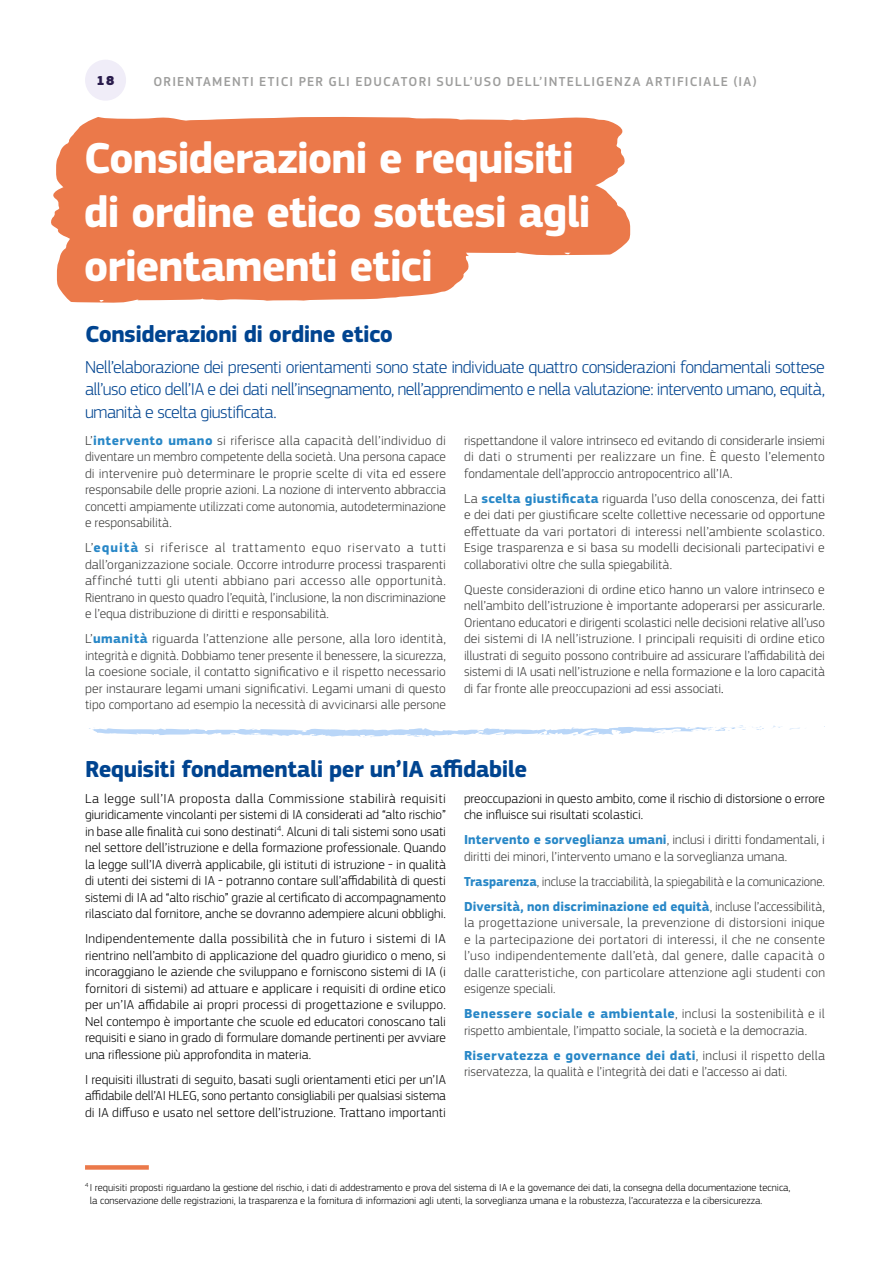
<style>
.page{position:relative;width:893px;height:1263px;background:#fff}
.page>*{position:absolute;margin:0;border:0;box-sizing:border-box;transform-origin:0 0}
.t1{font:700 45px/54px "EC Square Sans Pro";letter-spacing:-.025em;color:#fff}
.t2{font:700 24px "EC Square Sans Pro";letter-spacing:-.025em;color:#004490}
.Leading_Text{font:300 18px/22.5px "EC Square Sans Pro";letter-spacing:-.025em;color:#004490;text-align:justify}
.Body{font:300 13.5px/16.5px "EC Square Sans Pro";color:#3c3c3b;text-align:justify}
.Body-2{font:300 13.5px/16.5px "EC Square Sans Pro";color:#000;text-align:justify}
.t3{font:500 13.5px "EC Square Sans Pro";letter-spacing:.09em;color:#9d9d9c}
.Body-3{font:300 13.5px "EC Square Sans Pro";color:#3c3c3b;scale:.96 1}
.t4{font:900 13.5px "EC Square Sans Pro Extra";color:#291b4c}
.Footnote{font:300 10.5px/13.5px "EC Square Sans Pro";color:#000}
.s1{font-weight:700;color:#2887c7}
.s2{color:#000}
</style>
<div class="page">
<svg style="left:773px;top:726px;width:27px;height:4px"></svg>
<svg style="left:89px;top:725px;width:675px;height:12px"></svg>
<div style="left:56px;top:117px;width:569px;height:65px;background:#eb794a"></div>
<svg style="left:51px;top:182px;width:579px;height:121px"></svg>
<div style="left:85px;top:60px;width:41px;height:41px;background:#f0edf8;border-radius:50%"></div>
<div style="left:85px;top:1165px;width:64px;height:5px;background:#eb794a"></div>
<p class="t4" style="left:97px;top:72px;width:19px">18</p>
<p class="t3" style="left:153px;top:73px;width:605px">ORIENTAMENTI ETICI PER GLI EDUCATORI SULL’USO DELL’INTELLIGENZA ARTIFICIALE (IA)</p>
<h1 class="t1" style="left:84px;top:133px;width:509px">Considerazioni e requisiti di ordine etico sottesi agli orientamenti etici</h1>
<h2 class="t2" style="left:85px;top:320px;width:309px">Considerazioni di ordine etico</h2>
<p class="Leading_Text" style="left:85px;top:356px;width:741px">Nell’elaborazione dei presenti orientamenti sono state individuate quattro considerazioni fondamentali sottese all’uso etico dell’IA e dei dati nell’insegnamento, nell’apprendimento e nella valutazione: intervento umano, equità, umanità e scelta giustificata.</p>
<p class="Body" style="left:85px;top:432px;width:362px">L’<span class="s1">intervento umano</span> si riferisce alla capacità dell’individuo di diventare un membro competente della società. Una persona capace di intervenire può determinare le proprie scelte di vita ed essere responsabile delle proprie azioni. La nozione di intervento abbraccia concetti ampiamente utilizzati come autonomia, autodeterminazione e responsabilità.</p>
<p class="Body" style="left:85px;top:539px;width:362px">L’<span class="s1">equità</span> si riferisce al trattamento equo riservato a tutti dall’organizzazione sociale. Occorre introdurre processi trasparenti affinché tutti gli utenti abbiano pari accesso alle opportunità.<br>Rientrano in questo quadro l’equità, l’inclusione, la non discriminazione e l’equa distribuzione di diritti e responsabilità.</p>
<p class="Body" style="left:85px;top:630px;width:362px">L’<span class="s1">umanità</span> riguarda l’attenzione alle persone, alla loro identità, integrità e dignità. Dobbiamo tener presente il benessere, la sicurezza, la coesione sociale, il contatto significativo e il rispetto necessario per instaurare legami umani significativi. Legami umani di questo tipo comportano ad esempio la necessità di avvicinarsi alle persone</p>
<p class="Body" style="left:464px;top:432px;width:362px">rispettandone il valore intrinseco ed evitando di considerarle insiemi di dati o strumenti per realizzare un fine. È questo l’elemento fondamentale dell’approccio antropocentrico all’IA.</p>
<p class="Body" style="left:464px;top:490px;width:362px">La <span class="s1">scelta giustificata</span> riguarda l’uso della conoscenza, dei fatti e dei dati per giustificare scelte collettive necessarie od opportune effettuate da vari portatori di interessi nell’ambiente scolastico.<br>Esige trasparenza e si basa su modelli decisionali partecipativi e collaborativi oltre che sulla spiegabilità.</p>
<p class="Body" style="left:464px;top:581px;width:362px">Queste considerazioni di ordine etico hanno un valore intrinseco e nell’ambito dell’istruzione è importante adoperarsi per assicurarle.<br>Orientano educatori e dirigenti scolastici nelle decisioni relative all’uso dei sistemi di IA nell’istruzione. I principali requisiti di ordine etico illustrati di seguito possono contribuire ad assicurare l’affidabilità dei sistemi di IA usati nell’istruzione e nella formazione e la loro capacità di far fronte alle preoccupazioni ad essi associati<span class="s2">.</span></p>
<h2 class="t2" style="left:85px;top:755px;width:444px">Requisiti fondamentali per un’IA affidabile</h2>
<p class="Body-2" style="left:85px;top:790px;width:362px">La legge sull’IA proposta dalla Commissione stabilirà requisiti giuridicamente vincolanti per sistemi di IA considerati ad “alto rischio” in base alle finalità cui sono destinati<sup>4</sup>. Alcuni di tali sistemi sono usati nel settore dell’istruzione e della formazione professionale. Quando la legge sull’IA diverrà applicabile, gli istituti di istruzione - in qualità di utenti dei sistemi di IA - potranno contare sull’affidabilità di questi sistemi di IA ad “alto rischio” grazie al certificato di accompagnamento rilasciato dal fornitore, anche se dovranno adempiere alcuni obblighi.</p>
<p class="Body-2" style="left:85px;top:930px;width:362px">Indipendentemente dalla possibilità che in futuro i sistemi di IA rientrino nell’ambito di applicazione del quadro giuridico o meno, si incoraggiano le aziende che sviluppano e forniscono sistemi di IA (i fornitori di sistemi) ad attuare e applicare i requisiti di ordine etico per un’IA affidabile ai propri processi di progettazione e sviluppo.<br>Nel contempo è importante che scuole ed educatori conoscano tali requisiti e siano in grado di formulare domande pertinenti per avviare una riflessione più approfondita in materia.</p>
<p class="Body-2" style="left:85px;top:1071px;width:362px">I requisiti illustrati di seguito, basati sugli orientamenti etici per un’IA affidabile dell’AI HLEG, sono pertanto consigliabili per qualsiasi sistema di IA diffuso e usato nel settore dell’istruzione. Trattano importanti</p>
<p class="Body-2" style="left:464px;top:790px;width:362px">preoccupazioni in questo ambito, come il rischio di distorsione o errore che influisce sui risultati scolastici.</p>
<p class="Body" style="left:464px;top:831px;width:362px"><span class="s1">Intervento e sorveglianza umani</span>, inclusi i diritti fondamentali, i diritti dei minori, l’intervento umano e la sorveglianza umana.</p>
<p class="Body-3" style="left:464px;top:873px;width:377px"><span class="s1">Trasparenza</span>, incluse la tracciabilità, la spiegabilità e la comunicazione.</p>
<p class="Body" style="left:464px;top:898px;width:362px"><span class="s1">Diversità, non discriminazione ed equità</span>, incluse l’accessibilità, la progettazione universale, la prevenzione di distorsioni inique e la partecipazione dei portatori di interessi, il che ne consente l’uso indipendentemente dall’età, dal genere, dalle capacità o dalle caratteristiche, con particolare attenzione agli studenti con esigenze speciali.</p>
<p class="Body" style="left:464px;top:1005px;width:362px"><span class="s1">Benessere sociale e ambientale</span>, inclusi la sostenibilità e il rispetto ambientale, l’impatto sociale, la società e la democrazia.</p>
<p class="Body" style="left:464px;top:1047px;width:362px"><span class="s1">Riservatezza e governance dei dati</span>, inclusi il rispetto della riservatezza, la qualità e l’integrità dei dati e l’accesso ai dati.</p>
<p class="Footnote" style="left:90px;top:1181px;width:702px;text-indent:-5px"><sup>4</sup> I requisiti proposti riguardano la gestione del rischio, i dati di addestramento e prova del sistema di IA e la governance dei dati, la consegna della documentazione tecnica, la conservazione delle registrazioni, la trasparenza e la fornitura di informazioni agli utenti, la sorveglianza umana e la robustezza, l’accuratezza e la cibersicurezza.</p>
</div>
